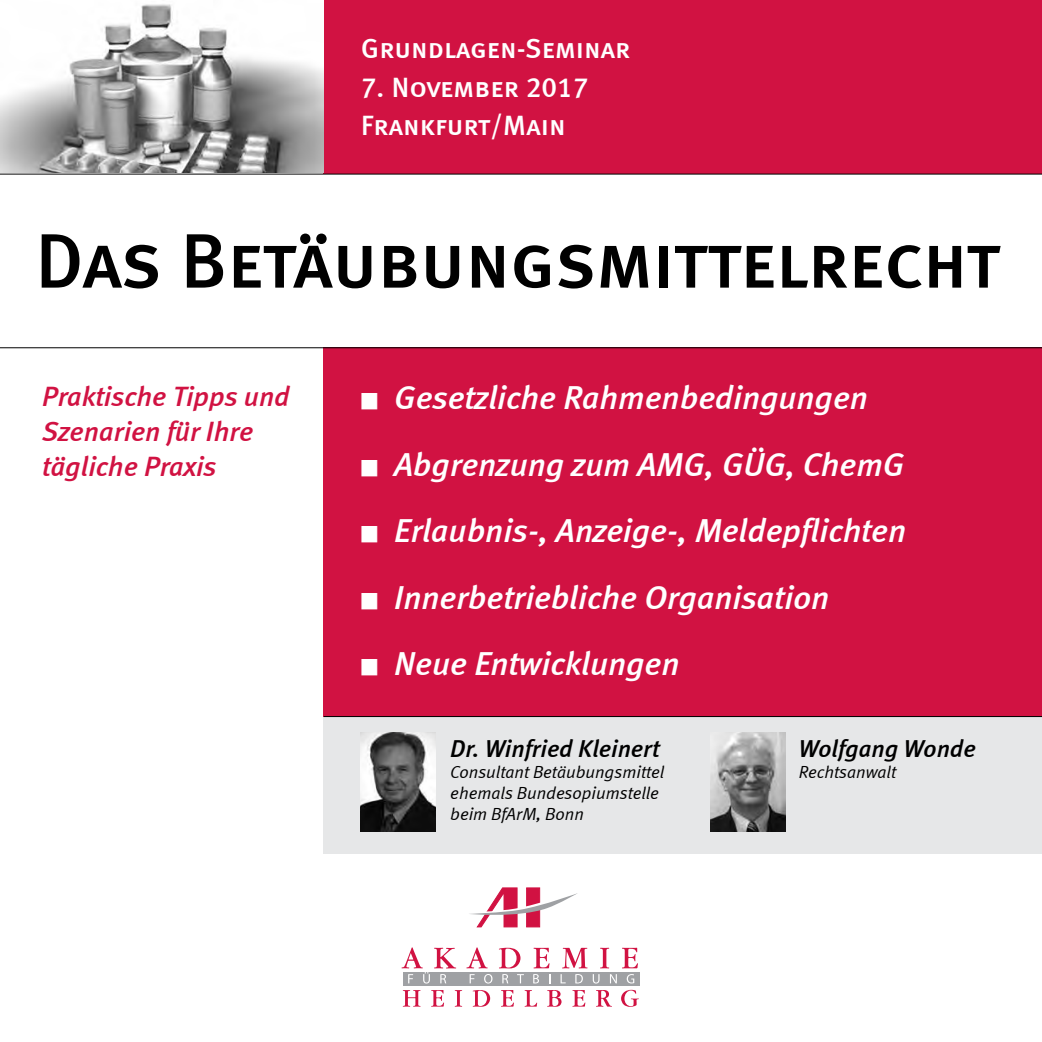
<style>
.page{position:relative;width:1042px;height:1042px;background:#fff}
.page>*{position:absolute;margin:0;border:0;box-sizing:border-box;transform-origin:0 0}
.t1{font:77px "Meta Medium LF Caps";letter-spacing:-.015em;color:#000}
.t2{font:italic 33.25px "Meta Medium LF";color:#fff}
.t3{font:italic 28px/35px "Meta Medium LF";color:#d11242}
.t4{font:28px/38.5px "Meta Medium LF Caps";color:#fff}
.t5{font:italic 24.5px "Meta Medium LF";color:#000}
.t6{font:italic 17.5px/21px "Meta Normal LF";color:#000}
</style>
<div class="page">
<div style="left:324px;top:0;width:718px;height:174px;background:#d11242"></div>
<div style="left:324px;top:347px;width:718px;height:372px;background:#d11242"></div>
<div style="left:324px;top:717px;width:718px;height:136px;background:#e6e7e8"></div>
<svg style="left:469px;top:888px;width:108px;height:39px"></svg>
<svg style="left:403px;top:990px;width:17px;height:16px"></svg>
<svg style="left:431px;top:990px;width:13px;height:16px"></svg>
<svg style="left:455px;top:990px;width:7px;height:16px"></svg>
<svg style="left:473px;top:990px;width:17px;height:16px"></svg>
<svg style="left:501px;top:990px;width:13px;height:16px"></svg>
<svg style="left:524px;top:990px;width:13px;height:16px"></svg>
<svg style="left:547px;top:990px;width:14px;height:16px"></svg>
<svg style="left:572px;top:990px;width:13px;height:16px"></svg>
<svg style="left:596px;top:990px;width:15px;height:16px"></svg>
<svg style="left:621px;top:990px;width:18px;height:17px"></svg>
<svg style="left:466px;top:947px;width:22px;height:21px"></svg>
<svg style="left:499px;top:948px;width:21px;height:20px"></svg>
<svg style="left:533px;top:948px;width:16px;height:20px"></svg>
<svg style="left:562px;top:948px;width:25px;height:20px"></svg>
<svg style="left:600px;top:948px;width:9px;height:20px"></svg>
<svg style="left:622px;top:948px;width:16px;height:20px"></svg>
<div style="left:403px;top:972px;width:236px;height:13px;background:#9fa1a4"></div>
<svg style="left:401px;top:947px;width:55px;height:36px"></svg>
<svg style="left:470px;top:974px;width:4px;height:9px"></svg>
<svg style="left:484px;top:974px;width:8px;height:9px"></svg>
<svg style="left:502px;top:974px;width:6px;height:9px"></svg>
<svg style="left:517px;top:974px;width:7px;height:9px"></svg>
<svg style="left:533px;top:974px;width:6px;height:9px"></svg>
<svg style="left:560px;top:974px;width:6px;height:9px"></svg>
<svg style="left:575px;top:974px;width:8px;height:9px"></svg>
<svg style="left:593px;top:974px;width:6px;height:9px"></svg>
<svg style="left:610px;top:974px;width:7px;height:9px"></svg>
<svg style="left:627px;top:974px;width:7px;height:9px"></svg>
<hr style="left:0;top:174px;width:1042px;height:1px;background:#000">
<hr style="left:0;top:347px;width:1042px;height:1px;background:#000">
<hr style="left:324px;top:716px;width:718px;height:1px;background:#000">
<img style="left:0;top:4px;width:324px;height:168px">
<img style="left:361px;top:732px;width:74px;height:99px">
<img style="left:711px;top:732px;width:74px;height:100px">
<p class="t4" style="left:361px;top:29px;width:271px">Grundlagen-Seminar</p>
<p class="t4" style="left:361px;top:68px;width:229px">7. November 2017<br>Frankfurt/Main</p>
<h1 class="t1" style="left:35px;top:216px;width:968px">Das Betäubungsmittelrecht</h1>
<p class="t3" style="left:42px;top:378px;width:249px">Praktische Tipps und<br>Szenarien für Ihre tägliche Praxis</p>
<p class="t2" style="left:361px;top:378px;width:508px">■ Gesetzliche Rahmenbedingungen</p>
<p class="t2" style="left:361px;top:444px;width:545px">■ Abgrenzung zum AMG, GÜG, ChemG</p>
<p class="t2" style="left:361px;top:511px;width:547px">■ Erlaubnis-, Anzeige-, Meldepflichten</p>
<p class="t2" style="left:361px;top:577px;width:470px">■ Innerbetriebliche Organisation</p>
<p class="t2" style="left:361px;top:644px;width:320px">■ Neue Entwicklungen</p>
<p class="t5" style="left:450px;top:734px;width:211px">Dr. Winfried Kleinert</p>
<p class="t6" style="left:450px;top:761px;width:216px">Consultant Betäubungsmittel ehemals Bundesopiumstelle beim BfArM, Bonn</p>
<p class="t5" style="left:799px;top:734px;width:178px">Wolfgang Wonde</p>
<p class="t6" style="left:799px;top:761px;width:99px">Rechtsanwalt</p>
</div>
